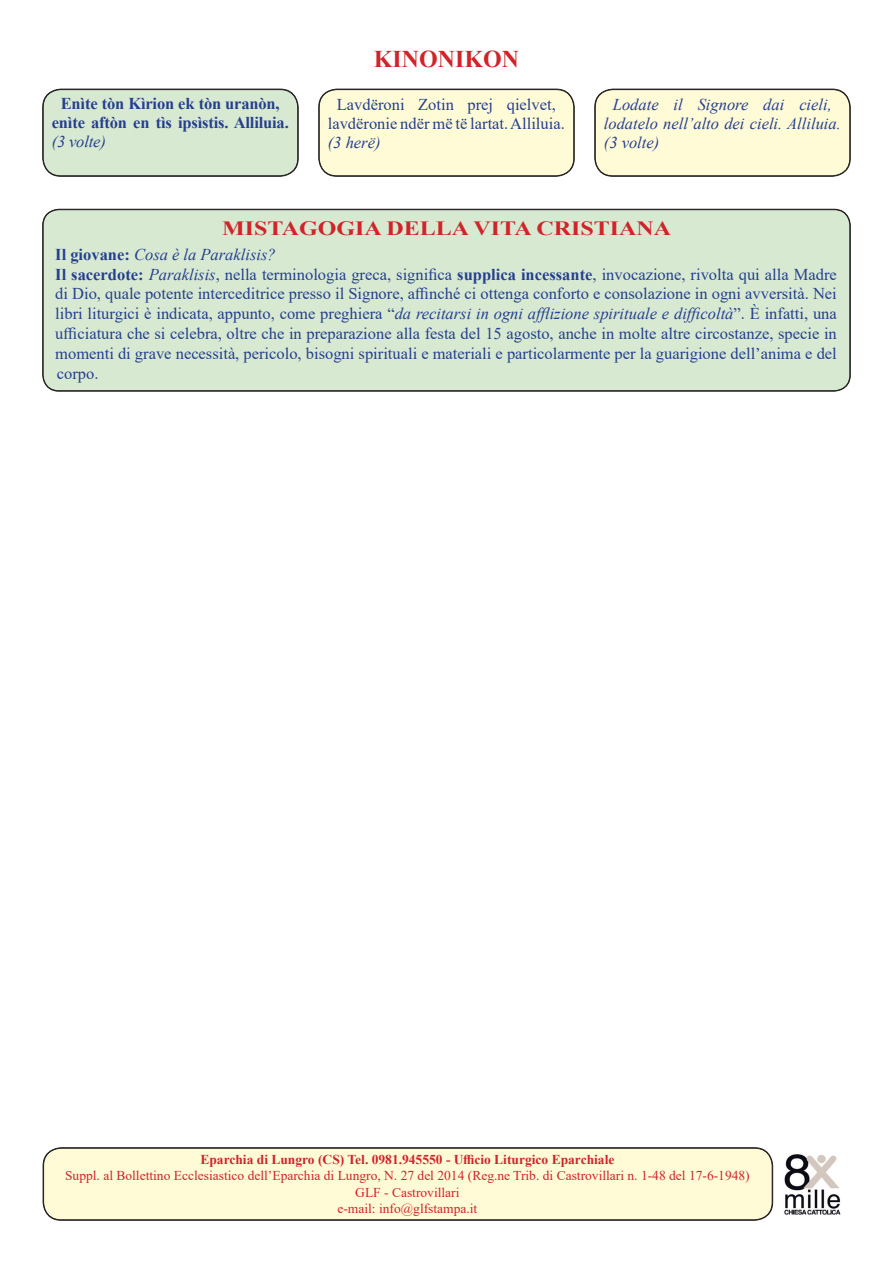
<style>
.page{position:relative;width:893px;height:1263px;background:#fff}
.page>*{position:absolute;margin:0;border:0;box-sizing:border-box;transform-origin:0 0}
.t1{font:700 24px "Times New Roman";color:#d1232a}
.t2{font:700 20.1px "Times New Roman";color:#d1232a;scale:1.19 1}
.t3{font:16.5px/19.8px "Times New Roman";color:#253f8e}
.t4{font:italic 16.5px/18.9px "Times New Roman";color:#253f8e}
.t5{font:700 16.5px/19px "Times New Roman";letter-spacing:-.01em;color:#253f8e;text-align:center}
.t6{font:13.5px/16.2px "Times New Roman";color:#d1232a;text-align:center}
.t7{font:700 13.5px "Times New Roman";color:#d1232a}
.s1{font-weight:700}
.s2{font-style:italic}
</style>
<div class="page">
<div style="left:43px;top:1148px;width:729px;height:72px;background:#fffbd6;border-radius:18px"></div>
<div style="left:44px;top:1148px;width:728px;height:72px;border:1px solid #231f20;border-radius:18px"></div>
<div style="left:43px;top:209px;width:807px;height:182px;background:#d8e9d2;border-radius:16px"></div>
<div style="left:43px;top:210px;width:807px;height:181px;border:1px solid #231f20;border-radius:16px"></div>
<img style="left:784px;top:1154px;width:57px;height:61px">
<div style="left:43px;top:89px;width:255px;height:87px;background:#d8e9d2;border-radius:18px"></div>
<div style="left:43px;top:90px;width:255px;height:86px;border:1px solid #231f20;border-radius:18px"></div>
<div style="left:319px;top:89px;width:255px;height:87px;background:#fffbd6;border-radius:18px"></div>
<div style="left:319px;top:90px;width:255px;height:86px;border:1px solid #231f20;border-radius:18px"></div>
<div style="left:595px;top:89px;width:255px;height:87px;background:#fffbd6;border-radius:18px"></div>
<div style="left:595px;top:90px;width:255px;height:86px;border:1px solid #231f20;border-radius:18px"></div>
<p class="t5" style="left:52px;top:94px;width:239px">Enìte tòn Kìrion ek tòn uranòn, enìte aftòn en tìs ipsìstis. Alliluia.</p>
<p class="t4" style="left:52px;top:132px;width:56px">(3 volte)</p>
<h1 class="t1" style="left:374px;top:42px;width:147px">KINONIKON</h1>
<p class="t3" style="left:328px;top:94px;width:239px;line-height:19px;text-align:center">Lavdëroni Zotin prej qielvet, lavdëronie ndër më të lartat. Alliluia.</p>
<p class="t4" style="left:328px;top:132px;width:54px">(3 herë)</p>
<p class="t4" style="left:604px;top:94px;width:239px;text-indent:9px">Lodate il Signore dai cieli, lodatelo nell’alto dei cieli. Alliluia. (3 volte)</p>
<p class="t2" style="left:222px;top:214px;width:379px">MISTAGOGIA DELLA VITA CRISTIANA</p>
<p class="t3" style="left:55px;top:244px;width:783px"><span class="s1">Il giovane:</span> <span class="s2">Cosa è la Paraklisis?<br></span><span class="s1">Il sacerdote:</span> <span class="s2">Paraklisis</span>, nella terminologia greca, significa <span class="s1">supplica incessante</span>, invocazione, rivolta qui alla Madre di Dio, quale potente interceditrice presso il Signore, affinché ci ottenga conforto e consolazione in ogni avversità. Nei libri liturgici è indicata, appunto, come preghiera “<span class="s2">da recitarsi in ogni afflizione spirituale e difficoltà</span>”. È infatti, una ufficiatura che si celebra, oltre che in preparazione alla festa del 15 agosto, anche in molte altre circostanze, specie in momenti di grave necessità, pericolo, bisogni spirituali e materiali e particolarmente per la guarigione dell’anima e del corpo.</p>
<p class="t7" style="left:200px;top:1150px;width:415px">Eparchia di Lungro (CS) Tel. 0981.945550 - Ufficio Liturgico Eparchiale</p>
<p class="t6" style="left:65px;top:1167px;width:686px">Suppl. al Bollettino Ecclesiastico dell’Eparchia di Lungro, N. 27 del 2014 (Reg.ne Trib. di Castrovillari n. 1-48 del 17-6-1948)<br>GLF - Castrovillari<br>e-mail: info@glfstampa.it</p>
</div>
